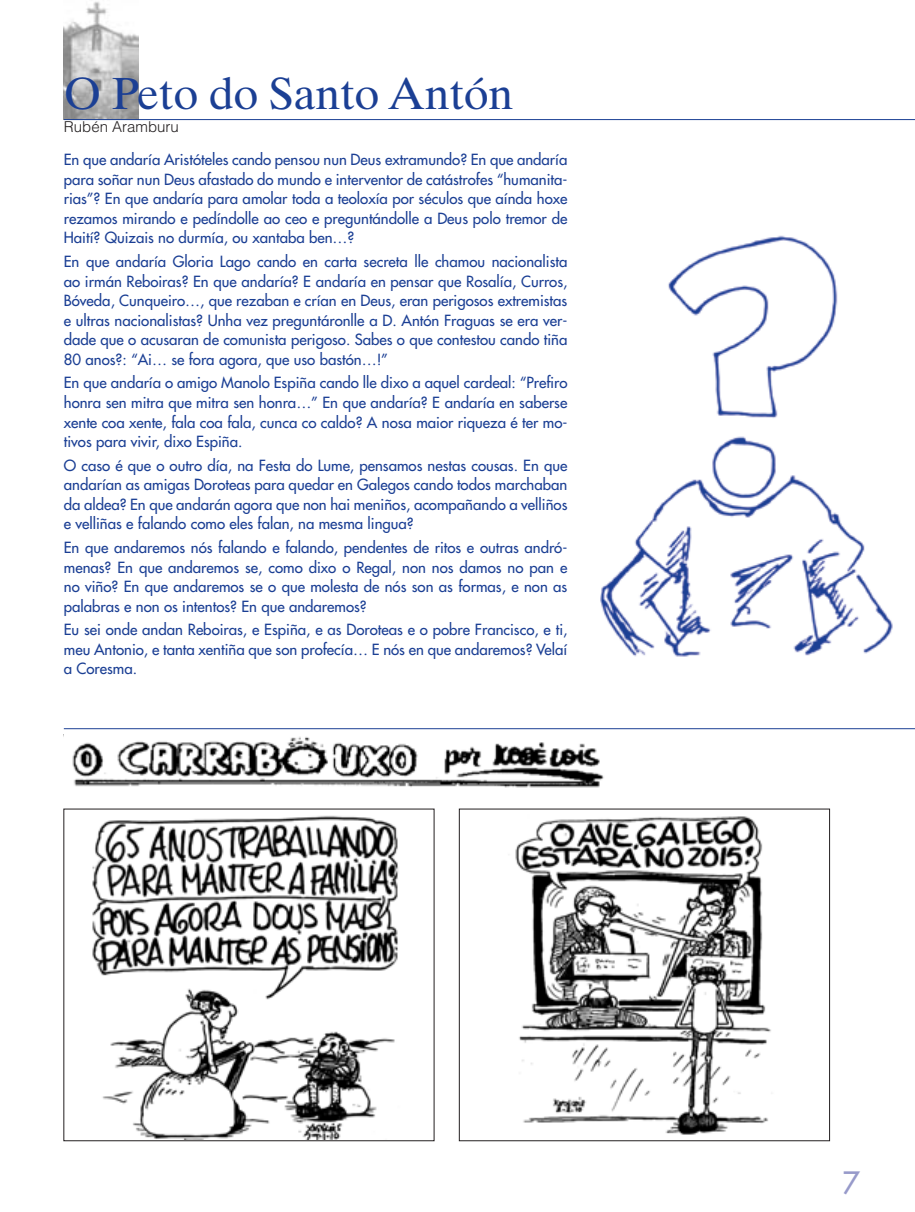
<style>
.page{position:relative;width:915px;height:1212px;background:#fff}
.page>*{position:absolute;margin:0;border:0;box-sizing:border-box;transform-origin:0 0}
.t1{font:45px "Times Ten LT Std";letter-spacing:-.01em;color:#1b3f94}
.t2{font:500 30px "Futura Std";color:#979aca}
.t3{font:500 15px/19.5px "Futura Std";color:#1b3f94;text-align:justify}
.t4{font:300 15px "Helvetica LT Std";color:#231f20}
</style>
<div class="page">
<img style="left:92px;top:815px;width:307px;height:324px">
<img style="left:515px;top:816px;width:256px;height:319px">
<div style="left:459px;top:809px;width:370px;height:332px;border:1px solid #231f20"></div>
<img style="left:72px;top:737px;width:532px;height:51px">
<hr style="left:64px;top:728px;width:850px;height:1px;background:#1b3f94">
<img style="left:600px;top:235px;width:293px;height:422px">
<img style="left:64px;top:1px;width:74px;height:118px">
<hr style="left:64px;top:119px;width:850px;height:1px;background:#1b3f94">
<h1 class="t1" style="left:64px;top:67px;width:451px">O Peto do Santo Antón</h1>
<p class="t4" style="left:64px;top:117px;width:117px">Rubén Aramburu</p>
<p class="t3" style="left:64px;top:150px;width:505px">En que andaría Aristóteles cando pensou nun Deus extramundo? En que andaría para soñar nun Deus afastado do mundo e interventor de catástrofes “humanita&shy;rias”? En que andaría para amolar toda a teoloxía por séculos que aínda hoxe rezamos mirando e pedíndolle ao ceo e preguntándolle a Deus polo tremor de Haití? Quizais no durmía, ou xantaba ben…?</p>
<p class="t3" style="left:64px;top:252px;width:505px">En que andaría Gloria Lago cando en carta secreta lle chamou nacionalista ao irmán Reboiras? En que andaría? E andaría en pensar que Rosalía, Curros, Bóveda, Cunqueiro…, que rezaban e crían en Deus, eran perigosos extremistas e ultras nacionalistas? Unha vez preguntáronlle a D. Antón Fraguas se era ver&shy;dade que o acusaran de comunista perigoso. Sabes o que contestou cando tiña 80 anos?: “Ai… se fora agora, que uso bastón…!”</p>
<p class="t3" style="left:64px;top:373px;width:505px">En que andaría o amigo Manolo Espiña cando lle dixo a aquel cardeal: “Prefiro honra sen mitra que mitra sen honra…” En que andaría? E andaría en saberse xente coa xente, fala coa fala, cunca co caldo? A nosa maior riqueza é ter mo&shy;tivos para vivir, dixo Espiña.</p>
<p class="t3" style="left:64px;top:455px;width:505px">O caso é que o outro día, na Festa do Lume, pensamos nestas cousas. En que andarían as amigas Doroteas para quedar en Galegos cando todos marchaban da aldea? En que andarán agora que non hai meniños, acompañando a velliños e velliñas e falando como eles falan, na mesma lingua?</p>
<p class="t3" style="left:64px;top:538px;width:505px">En que andaremos nós falando e falando, pendentes de ritos e outras andró&shy;menas? En que andaremos se, como dixo o Regal, non nos damos no pan e no viño? En que andaremos se o que molesta de nós son as formas, e non as palabras e non os intentos? En que andaremos?</p>
<p class="t3" style="left:64px;top:620px;width:505px">Eu sei onde andan Reboiras, e Espiña, e as Doroteas e o pobre Francisco, e ti, meu Antonio, e tanta xentiña que son profecía… E nós en que andaremos? Velaí a Coresma.</p>
<h2 class="t2" style="left:842px;top:1164px;width:19px">7</h2>
</div>
